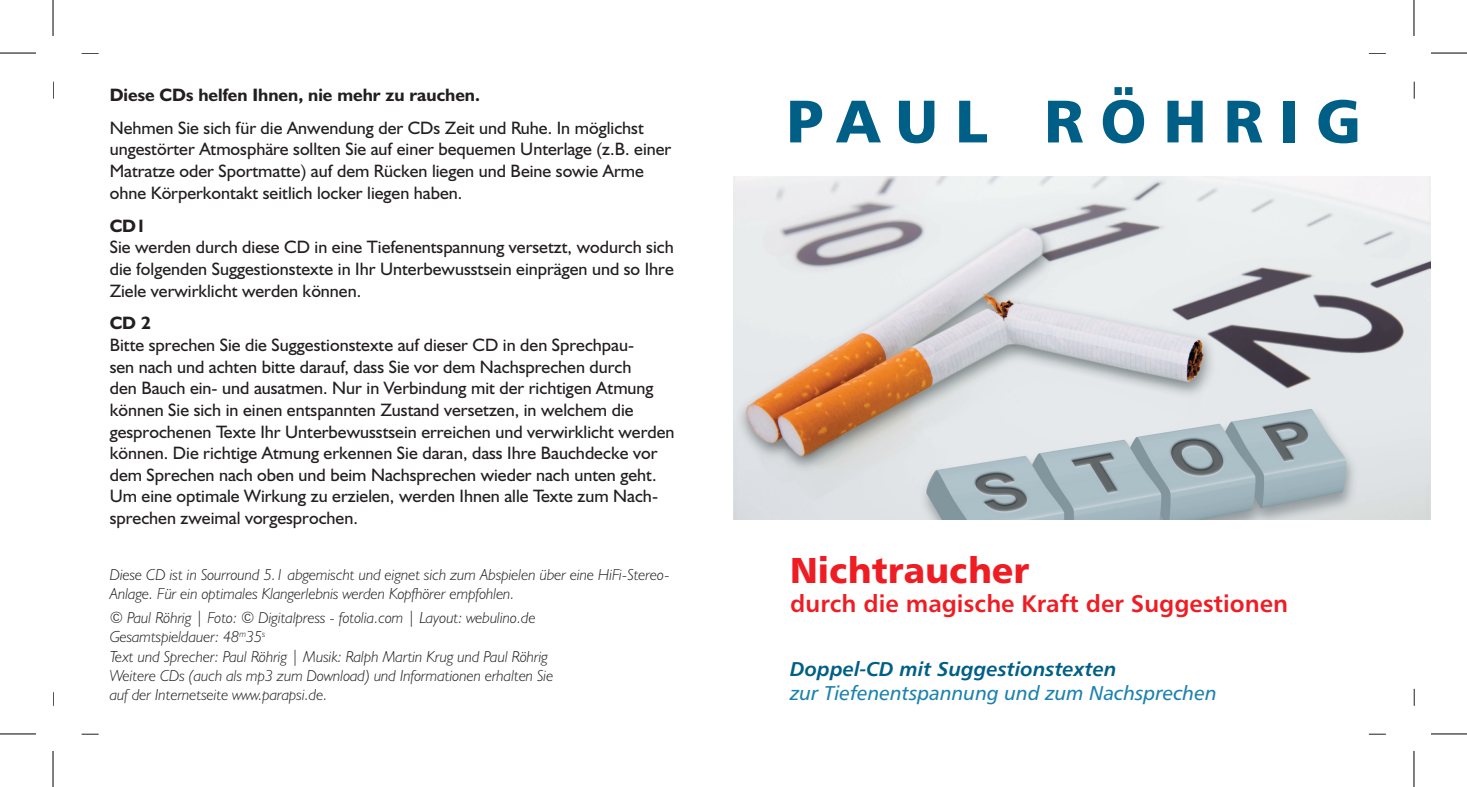
<style>
.page{position:relative;width:1467px;height:787px;background:#fff}
.page>*{position:absolute;margin:0;border:0;box-sizing:border-box;transform-origin:0 0}
.t1{font:60px "Humanist 777 BT Black B";letter-spacing:.28em;color:#005f86}
.t2{font:36px "Humanist 777 BT Black B";color:#ee1d23}
.t3{font:24px "Humanist 777 BT Bold B";color:#ee1d23}
.t4{font:20px "Humanist 777 BT Italic B";color:#1d82ad}
.t5{font:20px "Humanist 777 BT Bold Italic B";color:#005f86}
.t6{font:18px/21.6px "Humanist 521 BT";color:#231f20}
.t7{font:700 18px "Humanist 521 BT";color:#231f20}
.t8{font:italic 300 16px/19.2px "Humanist 521 BT";color:#231f20}
</style>
<div class="page">
<svg style="left:82px;top:733px;width:17px;height:1px"></svg>
<svg style="left:53px;top:692px;width:1px;height:13px"></svg>
<svg style="left:82px;top:53px;width:17px;height:1px"></svg>
<svg style="left:53px;top:82px;width:1px;height:17px"></svg>
<svg style="left:1369px;top:733px;width:17px;height:1px"></svg>
<svg style="left:1414px;top:688px;width:1px;height:17px"></svg>
<svg style="left:1369px;top:53px;width:17px;height:1px"></svg>
<svg style="left:1414px;top:82px;width:1px;height:17px"></svg>
<img style="left:733px;top:176px;width:697px;height:343px">
<hr style="left:53px;top:0;width:1px;height:36px;background:#000">
<hr style="left:0;top:53px;width:36px;height:1px;background:#000">
<hr style="left:1413px;top:0;width:1px;height:36px;background:#000">
<hr style="left:1431px;top:53px;width:36px;height:1px;background:#000">
<hr style="left:53px;top:750px;width:1px;height:36px;background:#000">
<hr style="left:0;top:733px;width:36px;height:1px;background:#000">
<hr style="left:1413px;top:750px;width:1px;height:36px;background:#000">
<hr style="left:1431px;top:733px;width:36px;height:1px;background:#000">
<p class="t7" style="left:110px;top:83px;width:372px">Diese CDs helfen Ihnen, nie mehr zu rauchen.</p>
<p class="t6" style="left:110px;top:116px;width:563px">Nehmen Sie sich für die Anwendung der CDs Zeit und Ruhe. In möglichst ungestörter Atmosphäre sollten Sie auf einer bequemen Unterlage (z.B. einer Matratze oder Sportmatte) auf dem Rücken liegen und Beine sowie Arme ohne Körperkontakt seitlich locker liegen haben.</p>
<p class="t7" style="left:110px;top:214px;width:38px">CD1</p>
<p class="t6" style="left:110px;top:236px;width:565px;text-align:justify">Sie werden durch diese CD in eine Tiefenentspannung versetzt, wodurch sich die folgenden Suggestionstexte in Ihr Unterbewusstsein einprägen und so Ihre Ziele verwirklicht werden können.</p>
<p class="t7" style="left:110px;top:312px;width:43px">CD 2</p>
<p class="t6" style="left:110px;top:334px;width:566px">Bitte sprechen Sie die Suggestionstexte auf dieser CD in den Sprechpau-<br>sen nach und achten bitte darauf, dass Sie vor dem Nachsprechen durch<br>den Bauch ein- und ausatmen. Nur in Verbindung mit der richtigen Atmung können Sie sich in einen entspannten Zustand versetzen, in welchem die gesprochenen Texte Ihr Unterbewusstsein erreichen und verwirklicht werden können. Die richtige Atmung erkennen Sie daran, dass Ihre Bauchdecke vor dem Sprechen nach oben und beim Nachsprechen wieder nach unten geht.<br>Um eine optimale Wirkung zu erzielen, werden Ihnen alle Texte zum Nach&shy;sprechen zweimal vorgesprochen.</p>
<p class="t8" style="left:110px;top:564px;width:561px">Diese CD ist in Sourround 5.1 abgemischt und eignet sich zum Abspielen über eine HiFi-Stereo-<br>Anlage. Für ein optimales Klangerlebnis werden Kopfhörer empfohlen.</p>
<p class="t8" style="left:110px;top:607px;width:445px">© Paul Röhrig | Foto: © Digitalpress - fotolia.com | Layout: webulino.de Gesamtspieldauer: 48<sup>m</sup>35<sup>s<br></sup>Text und Sprecher: Paul Röhrig | Musik: Ralph Martin Krug und Paul Röhrig Weitere CDs (auch als mp3 zum Download) und Informationen erhalten Sie auf der Internetseite www.parapsi.de.</p>
<h1 class="t1" style="left:786px;top:83px;width:576px">PAUL RÖHRIG</h1>
<h2 class="t2" style="left:790px;top:547px;width:240px">Nichtraucher</h2>
<h3 class="t3" style="left:790px;top:588px;width:499px">durch die magische Kraft der Suggestionen</h3>
<p class="t5" style="left:790px;top:656px;width:328px">Doppel-CD mit Suggestionstexten</p>
<p class="t4" style="left:790px;top:680px;width:428px">zur Tiefenentspannung und zum Nachsprechen</p>
</div>
